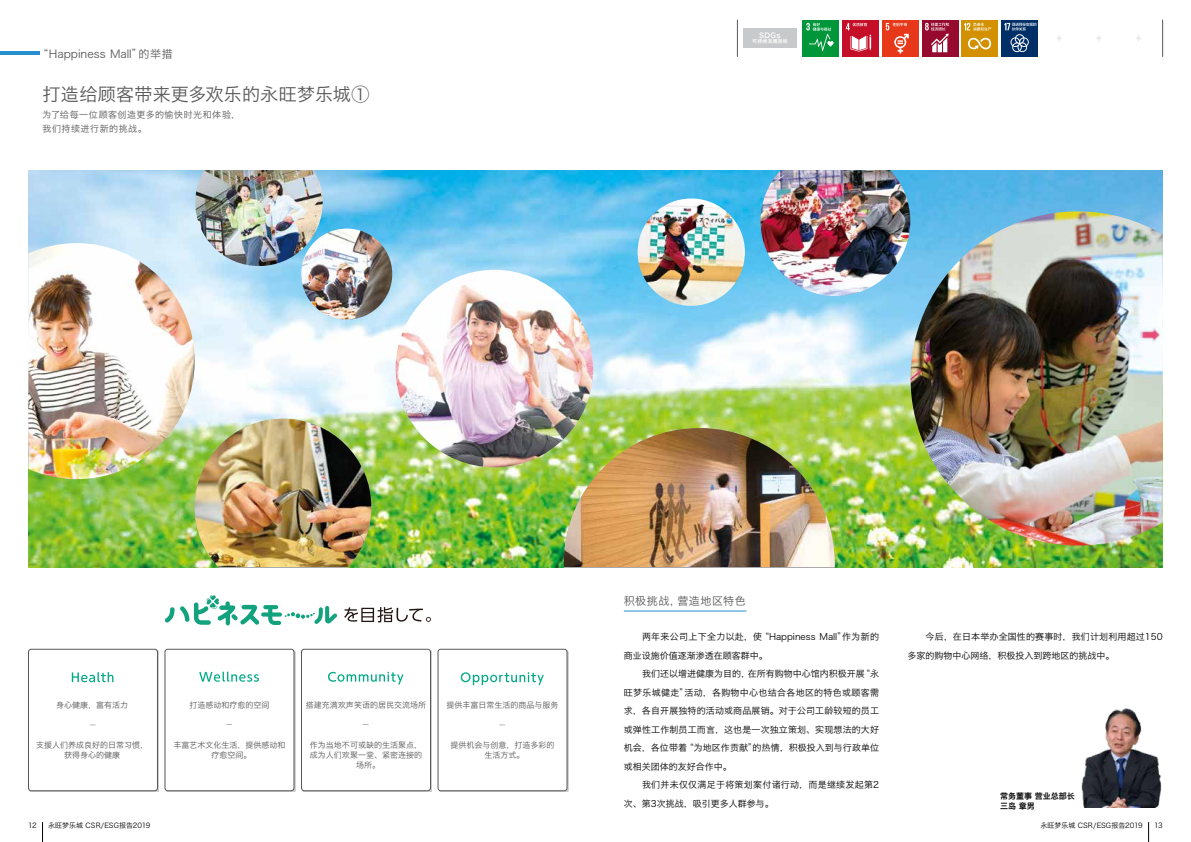
<style>
.page{position:relative;width:1191px;height:842px;background:#fff}
.page>*{position:absolute;margin:0;border:0;box-sizing:border-box;transform-origin:0 0}
.t1{font:18px "Hiragino Sans GB W3";letter-spacing:.015em;color:#595757}
.t2{font:11px "Hiragino Sans GB W3";color:#595757}
.t3{font:11px "Hiragino Sans GB W3";letter-spacing:.045em;color:#595757}
.t4{font:9px/18.5px "Hiragino Sans GB W3";letter-spacing:.005em;color:#000}
.t5{font:9px/18.5px "Hiragino Sans GB W3";letter-spacing:.03em;color:#000}
.t6{font:9px/14px "Hiragino Sans GB W3";letter-spacing:.055em;color:#595757}
.t7{font:8px/10px "Hiragino Sans GB W3";color:#595757;text-align:center}
.t8{font:8px/10px "Hiragino Sans GB W6";color:#000}
.t9{font:7px "Hiragino Sans GB W3";color:#000}
.t10{font:7px "Hiragino Sans GB W6";color:#fff}
.t11{font:4.9px "Hiragino Sans GB W6";letter-spacing:.05em;color:#fff}
</style>
<div class="page">
<svg style="left:1095px;top:34px;width:7px;height:9px"></svg>
<div style="left:1135px;top:34px;width:6px;height:9px;background:#f7f7f7;border-radius:50%"></div>
<hr style="left:1162px;top:20px;width:1px;height:37px;background:#595757">
<hr style="left:737px;top:20px;width:1px;height:37px;background:#595757">
<svg style="left:1055px;top:34px;width:7px;height:9px"></svg>
<div style="left:743px;top:28px;width:54px;height:20px;background:#c8c9ca"></div>
<img style="left:28px;top:170px;width:1134px;height:397px">
<img style="left:395px;top:270px;width:198px;height:197px;border-radius:99px">
<img style="left:637px;top:198px;width:108px;height:108px;border-radius:54px">
<img style="left:301px;top:229px;width:91px;height:91px;border-radius:45px">
<img style="left:1081px;top:708px;width:81px;height:100px">
<svg style="left:165px;top:595px;width:172px;height:30px"></svg>
<svg style="left:344px;top:607px;width:87px;height:15px"></svg>
<div style="left:1001px;top:20px;width:36px;height:37px;background:#002f67"></div>
<svg style="left:1004px;top:23px;width:32px;height:29px"></svg>
<div style="left:802px;top:20px;width:37px;height:37px;background:#00963a"></div>
<svg style="left:806px;top:23px;width:27px;height:28px"></svg>
<img style="left:910px;top:211px;width:252px;height:334px">
<img style="left:564px;top:428px;width:271px;height:139px">
<img style="left:195px;top:419px;width:176px;height:148px">
<img style="left:28px;top:243px;width:167px;height:236px">
<img style="left:195px;top:170px;width:128px;height:96px">
<img style="left:760px;top:170px;width:150px;height:126px">
<div style="left:842px;top:20px;width:37px;height:37px;background:#c50e28"></div>
<svg style="left:845px;top:23px;width:26px;height:29px"></svg>
<div style="left:921px;top:20px;width:37px;height:37px;background:#970a30"></div>
<svg style="left:925px;top:23px;width:24px;height:29px"></svg>
<div style="left:882px;top:20px;width:36px;height:37px;background:#e73819"></div>
<svg style="left:885px;top:23px;width:23px;height:30px"></svg>
<div style="left:961px;top:20px;width:37px;height:37px;background:#d39100"></div>
<svg style="left:968px;top:38px;width:23px;height:12px"></svg>
<svg style="left:964px;top:23px;width:27px;height:8px"></svg>
<svg style="left:72px;top:672px;width:41px;height:10px"></svg>
<div style="left:28px;top:649px;width:130px;height:142px;border:1px solid #595757;border-radius:3px"></div>
<div style="left:166px;top:650px;width:130px;height:142px;background:#949393"></div>
<div style="left:165px;top:649px;width:129px;height:142px;background:#fff;border-radius:3px"></div>
<svg style="left:199px;top:672px;width:60px;height:10px"></svg>
<div style="left:165px;top:649px;width:129px;height:142px;border:1px solid #595757;border-radius:3px"></div>
<div style="left:303px;top:650px;width:129px;height:142px;background:#595757"></div>
<div style="left:301px;top:649px;width:129px;height:142px;background:#fff;border-radius:3px"></div>
<svg style="left:328px;top:672px;width:75px;height:13px"></svg>
<div style="left:301px;top:649px;width:129px;height:142px;border:1px solid #595757;border-radius:3px"></div>
<svg style="left:461px;top:672px;width:82px;height:13px"></svg>
<div style="left:438px;top:649px;width:129px;height:142px;border:1px solid #595757;border-radius:3px"></div>
<hr style="left:624px;top:611px;width:122px;height:1px;background:#288fcf">
<svg style="left:42px;top:822px;width:1px;height:20px"></svg>
<svg style="left:1148px;top:822px;width:1px;height:20px"></svg>
<hr style="left:0;top:52px;width:40px;height:3px;background:#288fcf">
<p class="t2" style="left:37px;top:47px;width:137px">“Happiness Mall”的举措</p>
<h1 class="t1" style="left:43px;top:83px;width:328px">打造给顾客带来更多欢乐的永旺梦乐城①</h1>
<p class="t6" style="left:43px;top:108px;width:199px">为了给每一位顾客创造更多的愉快时光和体验，我们持续进行新的挑战。</p>
<p class="t10" style="left:759px;top:30px;width:23px">SDGs</p>
<p class="t11" style="left:752px;top:38px;width:37px">可持续发展目标</p>
<p class="t7" style="left:56px;top:700px;width:73px">身心健康，富有活力</p>
<p class="t7" style="left:36px;top:740px;width:113px">支援人们养成良好的日常习惯，获得身心的健康</p>
<p class="t7" style="left:189px;top:700px;width:81px">打造感动和疗愈的空间</p>
<p class="t7" style="left:173px;top:740px;width:113px">丰富艺术文化生活，提供感动和疗愈空间。</p>
<p class="t7" style="left:306px;top:700px;width:121px">搭建充满欢声笑语的居民交流场所</p>
<p class="t7" style="left:310px;top:740px;width:113px">作为当地不可或缺的生活聚点，成为人们欢聚一堂、紧密连接的场所。</p>
<p class="t7" style="left:446px;top:700px;width:113px">提供丰富日常生活的商品与服务</p>
<p class="t7" style="left:450px;top:740px;width:105px">提供机会与创意，打造多彩的生活方式。</p>
<p class="t3" style="left:624px;top:594px;width:124px">积极挑战，营造地区特色</p>
<p class="t4" style="left:624px;top:627px;width:257px;text-indent:18px">两年来公司上下全力以赴，使“Happiness Mall”作为新的商业设施价值逐渐渗透在顾客群中。</p>
<p class="t4" style="left:624px;top:664px;width:257px;text-align:justify;text-indent:18px">我们还以增进健康为目的，在所有购物中心馆内积极开展“永旺梦乐城健走”活动，各购物中心也结合各地区的特色或顾客需求，各自开展独特的活动或商品展销。对于公司工龄较短的员工或弹性工作制员工而言，这也是一次独立策划、实现想法的大好机会，各位带着“为地区作贡献”的热情，积极投入到与行政单位或相关团体的友好合作中。</p>
<p class="t5" style="left:624px;top:775px;width:257px;text-indent:18px">我们并未仅仅满足于将策划案付诸行动，而是继续发起第2次、第3次挑战，吸引更多人群参与。</p>
<p class="t4" style="left:907px;top:627px;width:257px;text-indent:18px">今后，在日本举办全国性的赛事时，我们计划利用超过150多家的购物中心网络，积极投入到跨地区的挑战中。</p>
<p class="t8" style="left:1000px;top:791px;width:76px">常务董事 营业总部长三岛 章男</p>
<p class="t9" style="left:28px;top:821px;width:10px">12</p>
<p class="t9" style="left:48px;top:821px;width:104px">永旺梦乐城 CSR/ESG报告2019</p>
<p class="t9" style="left:1040px;top:821px;width:104px">永旺梦乐城 CSR/ESG报告2019</p>
<p class="t9" style="left:1154px;top:821px;width:10px">13</p>
</div>
